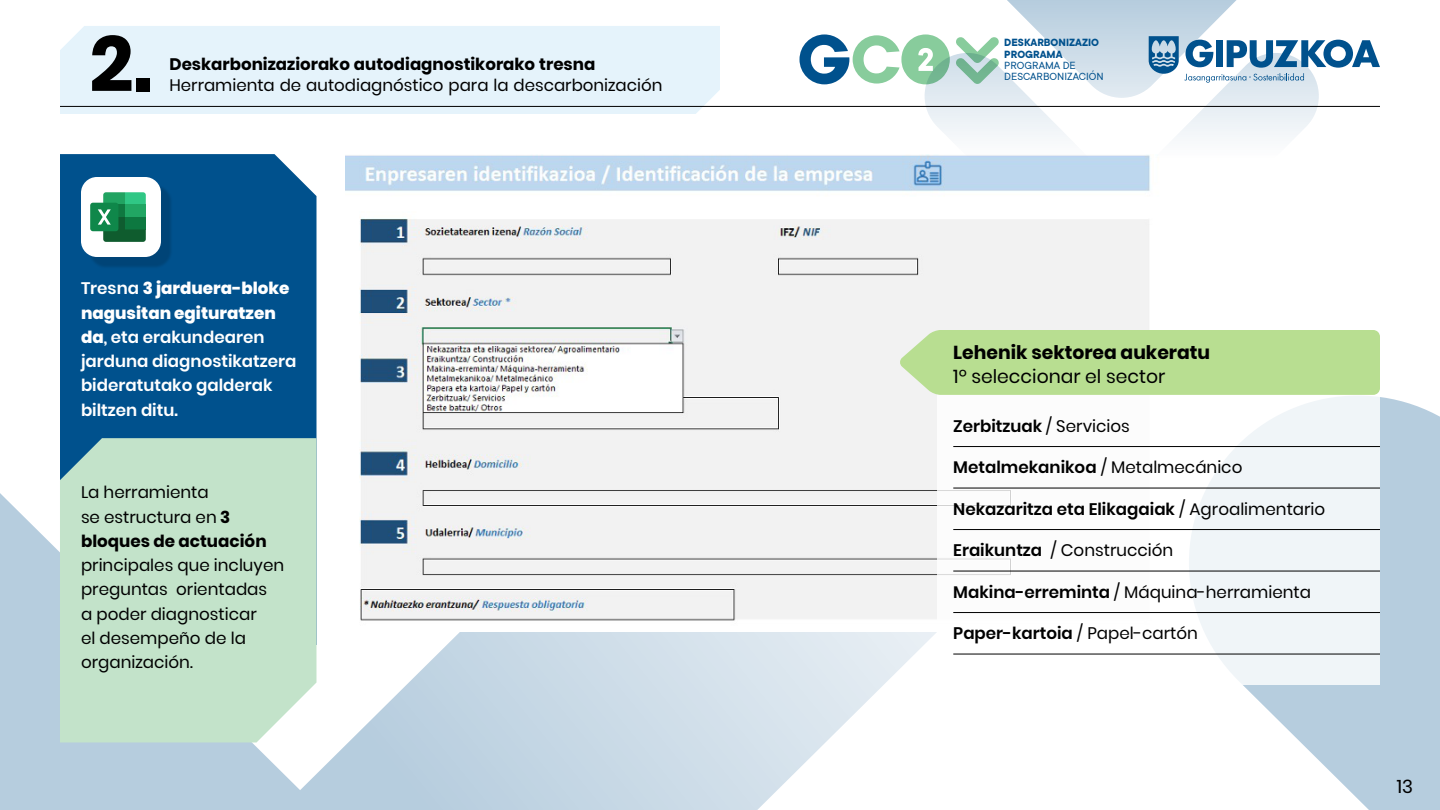
<style>
.page{position:relative;width:1440px;height:810px;background:#fff}
.page>*{position:absolute;margin:0;border:0;box-sizing:border-box;transform-origin:0 0}
.t1{font:700 78px "Poppins";color:#000}
.t2{font:700 18.75px "Poppins";color:#000}
.t3{font:18.75px "Poppins";color:#000}
.t4{font:18.52px "Poppins";color:#000}
.t5{font:16.73px/24.2px "Poppins";color:#000}
.t6{font:600 16.73px/24.2px "Poppins";color:#fff}
.t7{font:600 16.73px "Poppins";color:#000}
.t8{font:16.65px "Poppins";color:#000}
.t9{font:700 16.65px "Poppins";color:#000}
.t10{font:11.55px/11.5px "TT Commons";color:#00518d}
.t11{font:700 11.55px/11.5px "TT Commons";color:#00518d}
.s1{font-weight:800}
.s2{font-weight:700}
.s3{font-weight:400}
.s4{font-weight:600}
</style>
<div class="page">
<svg style="left:0;top:493px;width:937px;height:317px"></svg>
<svg style="left:1244px;top:397px;width:196px;height:413px;fill:#b6cdde"></svg>
<img style="left:345px;top:155px;width:804px;height:476px">
<div style="left:938px;top:376px;width:442px;height:310px;background:#fff"></div>
<div style="left:899px;top:330px;width:481px;height:65px;background:#b8de91"></div>
<div style="left:60px;top:154px;width:257px;height:491px;background:#00518d"></div>
<div style="left:60px;top:438px;width:256px;height:304px;background:#c3e3ca"></div>
<div style="left:88px;top:184px;width:85px;height:85px;background:#000;opacity:.16"></div>
<div style="left:81px;top:177px;width:80px;height:80px;background:#fff;border-radius:16px"></div>
<div style="left:90px;top:203px;width:28px;height:28px;background:#0f874a;border-radius:3px"></div>
<svg style="left:98px;top:192px;width:48px;height:50px"></svg>
<hr style="left:953px;top:446px;width:427px;height:1px;background:#000">
<hr style="left:953px;top:488px;width:427px;height:1px;background:#000">
<hr style="left:953px;top:529px;width:427px;height:1px;background:#000">
<hr style="left:953px;top:571px;width:427px;height:1px;background:#000">
<hr style="left:953px;top:612px;width:427px;height:1px;background:#000">
<hr style="left:953px;top:654px;width:427px;height:1px;background:#000">
<svg style="left:924px;top:98px;width:396px;height:197px"></svg>
<div style="left:60px;top:26px;width:660px;height:88px;background:#e5f3fb"></div>
<hr style="left:60px;top:106px;width:1320px;height:1px;background:#000">
<svg style="left:800px;top:0;width:580px;height:98px"></svg>
<h1 class="t1" style="left:89px;top:19px;width:64px">2.</h1>
<p class="t9" style="left:170px;top:54px;width:427px">Deskarbonizaziorako autodiagnostikorako tresna</p>
<p class="t8" style="left:170px;top:76px;width:495px">Herramienta de autodiagnóstico para la descarbonización</p>
<p class="t6" style="left:81px;top:276px;width:217px">Tresna <span class="s1">3 jarduera-bloke nagusitan egituratzen da</span>, eta erakundearen jarduna diagnostikatzera bideratutako galderak biltzen ditu.</p>
<p class="t5" style="left:81px;top:480px;width:205px">La herramienta<br>se estructura en <span class="s2">3 bloques de actuación </span>principales que incluyen preguntas orientadas<br>a poder diagnosticar<br>el desempeño de la organización.</p>
<p class="t11" style="left:1004px;top:37px;width:96px">DESKARBONIZAZIO<br>PROGRAMA</p>
<p class="t10" style="left:1004px;top:60px;width:101px">PROGRAMA DE<br>DESCARBONIZACIÓN</p>
<p class="t2" style="left:953px;top:342px;width:258px">Lehenik sektorea aukeratu</p>
<p class="t3" style="left:953px;top:366px;width:214px">1º seleccionar el sector</p>
<p class="t7" style="left:953px;top:416px;width:178px">Zerbitzuak <span class="s3">/ Servicios</span></p>
<p class="t7" style="left:953px;top:458px;width:291px">Metalmekanikoa <span class="s3">/ Metalmecánico</span></p>
<p class="t7" style="left:953px;top:499px;width:374px">Nekazaritza eta Elikagaiak <span class="s3">/ Agroalimentario</span></p>
<p class="t5" style="left:953px;top:538px;width:221px"><span class="s4">Eraikuntza</span> / Construcción</p>
<p class="t5" style="left:953px;top:580px;width:359px"><span class="s4">Makina-erreminta</span> / Máquina-herramienta</p>
<p class="t7" style="left:953px;top:624px;width:246px">Paper-kartoia <span class="s3">/ Papel-cartón</span></p>
<p class="t4" style="left:1397px;top:776px;width:18px">13</p>
</div>
